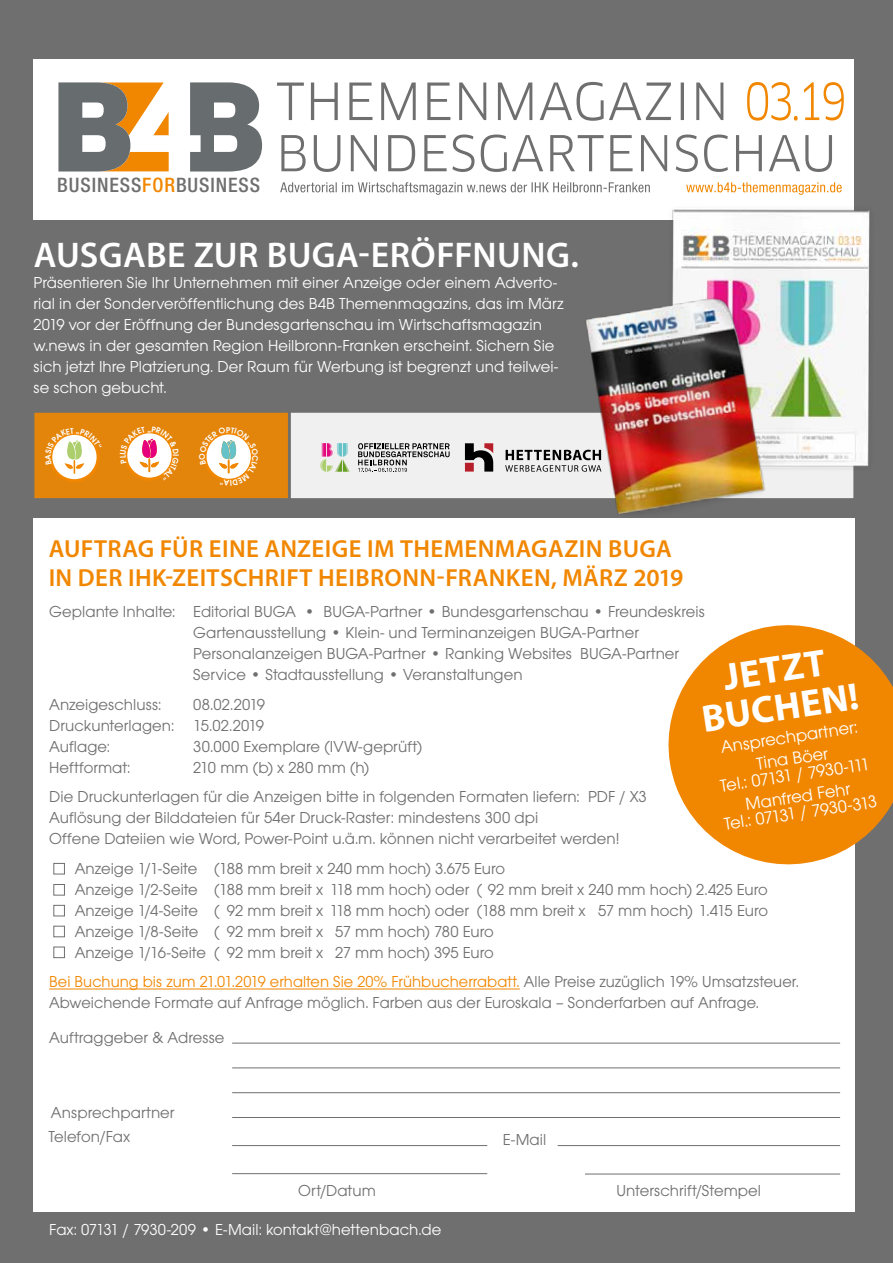
<style>
.page{position:relative;width:893px;height:1263px;background:#706f6f}
.page>*{position:absolute;margin:0;border:0;box-sizing:border-box;transform-origin:0 0}
.t1{font:700 38.1px/38.2px "Myriad Pro";color:#fff;text-align:center}
.t2{font:600 35.85px "Myriad Pro";letter-spacing:.01em;color:#fff}
.t3{font:600 24.75px/29.7px "Myriad Pro";letter-spacing:.015em;color:#f18700}
.t4{font:500 condensed 19.95px "Helvetica Neue";letter-spacing:.045em;color:#706f6f}
.t5{font:18px/21.6px "Avant Garde Gothic Itc T";color:#fff;text-align:center}
.t6{font:16.5px/21px "Avant Garde Gothic Itc T";letter-spacing:.005em;color:#706f6f}
.t7{font:16.5px/21px "Avant Garde Gothic Itc T";letter-spacing:.005em;color:#fff}
.s1{color:#f18700}
</style>
<div class="page">
<div style="left:34px;top:519px;width:821px;height:693px;background:#fff"></div>
<div style="left:34px;top:60px;width:820px;height:160px;background:#fff"></div>
<svg style="left:281px;top:135px;width:551px;height:37px"></svg>
<svg style="left:277px;top:82px;width:446px;height:39px"></svg>
<svg style="left:190px;top:82px;width:72px;height:90px"></svg>
<svg style="left:58px;top:82px;width:111px;height:90px"></svg>
<svg style="left:747px;top:82px;width:97px;height:39px"></svg>
<svg style="left:686px;top:182px;width:156px;height:13px"></svg>
<svg style="left:280px;top:182px;width:370px;height:13px"></svg>
<div style="left:290px;top:412px;width:564px;height:87px;background:#f0f0f0"></div>
<svg style="left:320px;top:443px;width:30px;height:29px"></svg>
<svg style="left:358px;top:443px;width:92px;height:29px;background:#b3b3b3"></svg>
<svg style="left:465px;top:443px;width:100px;height:29px;background:#aba3a4"></svg>
<hr style="left:49px;top:988px;width:471px;height:1px;background:#f18700">
<div style="left:53px;top:863px;width:12px;height:11px;border:1px solid #706f6f"></div>
<div style="left:53px;top:884px;width:12px;height:11px;border:1px solid #706f6f"></div>
<div style="left:53px;top:905px;width:12px;height:11px;border:1px solid #706f6f"></div>
<div style="left:53px;top:926px;width:12px;height:11px;border:1px solid #706f6f"></div>
<div style="left:53px;top:947px;width:12px;height:11px;border:1px solid #706f6f"></div>
<svg style="left:668px;top:625px;width:225px;height:240px;fill:#f18700"></svg>
<hr style="left:232px;top:1043px;width:608px;height:1px;background:#706f6f">
<hr style="left:232px;top:1068px;width:608px;height:1px;background:#706f6f">
<hr style="left:232px;top:1092px;width:608px;height:1px;background:#706f6f">
<hr style="left:232px;top:1117px;width:608px;height:1px;background:#706f6f">
<hr style="left:232px;top:1173px;width:255px;height:1px;background:#706f6f">
<hr style="left:585px;top:1174px;width:255px;height:1px;background:#706f6f">
<hr style="left:232px;top:1145px;width:255px;height:1px;background:#706f6f">
<hr style="left:558px;top:1145px;width:282px;height:1px;background:#706f6f">
<img style="left:672px;top:209px;width:198px;height:288px">
<img style="left:565px;top:268px;width:218px;height:251px">
<svg style="left:34px;top:412px;width:254px;height:87px;background:#e49838"></svg>
<p class="t4" style="left:57px;top:173px;width:204px">BUSINESS<span class="s1">FOR</span>BUSINESS</p>
<h2 class="t2" style="left:34px;top:232px;width:547px">AUSGABE ZUR BUGA-ERÖFFNUNG.</h2>
<p class="t7" style="left:34px;top:272px;width:532px">Präsentieren Sie Ihr Unternehmen mit einer Anzeige oder einem Adverto&shy;rial in der Sonderveröffentlichung des B4B Themenmagazins, das im März 2019 vor der Eröffnung der Bundesgartenschau im Wirtschaftsmagazin w.news in der gesamten Region Heilbronn-Franken erscheint. Sichern Sie sich jetzt Ihre Platzierung. Der Raum für Werbung ist begrenzt und teilwei&shy;se schon gebucht.</p>
<h3 class="t3" style="left:49px;top:533px;width:636px">AUFTRAG FÜR EINE ANZEIGE IM THEMENMAGAZIN BUGA<br>IN DER IHK-ZEITSCHRIFT HEIBRONN-FRANKEN, MÄRZ 2019</h3>
<p class="t6" style="left:193px;top:601px;width:513px;text-indent:-144px">Geplante Inhalte: Editorial BUGA • BUGA-Partner • Bundesgartenschau • Freundeskreis Gartenausstellung • Klein- und Terminanzeigen BUGA-Partner Personalanzeigen BUGA-Partner • Ranking Websites BUGA-Partner Service • Stadtausstellung • Veranstaltungen</p>
<p class="t6" style="left:49px;top:694px;width:114px">Anzeigeschluss:</p>
<h1 class="t1" style="left:693px;top:662px;width:160px;rotate:-9deg">JETZT<br>BUCHEN!</h1>
<p class="t6" style="left:49px;top:694px;width:217px;text-align:justify;text-indent:144px">08.02.2019<br>Druckunterlagen: 15.02.2019<br>Auflage:</p>
<p class="t5" style="left:719px;top:737px;width:139px;rotate:-9deg">Ansprechpartner:<br>Tina Böer</p>
<p class="t6" style="left:193px;top:736px;width:231px">30.000 Exemplare (IVW-geprüft)</p>
<p class="t5" style="left:718px;top:775px;width:152px;rotate:-9deg">Tel.: 07131 / 7930-111<br>Manfred Fehr</p>
<p class="t6" style="left:49px;top:752px;width:599px;line-height:29.5px;text-indent:144px">210 mm (b) x 280 mm (h)<br>Die Druckunterlagen für die Anzeigen bitte in folgenden Formaten liefern: PDF / X3</p>
<p class="t6" style="left:49px;top:807px;width:572px">Auflösung der Bilddateien für 54er Druck-Raster: mindestens 300 dpi<br>Offene Dateiien wie Word, Power-Point u.ä.m. können nicht verarbeitet werden!</p>
<p class="t6" style="left:75px;top:858px;width:695px">Anzeige 1/1-Seite (188 mm breit x 240 mm hoch) 3.675 Euro<br>Anzeige 1/2-Seite (188 mm breit x 118 mm hoch) oder ( 92 mm breit x 240 mm hoch) 2.425 Euro Anzeige 1/4-Seite ( 92 mm breit x 118 mm hoch) oder (188 mm breit x 57 mm hoch) 1.415 Euro Anzeige 1/8-Seite ( 92 mm breit x 57 mm hoch) 780 Euro<br>Anzeige 1/16-Seite ( 92 mm breit x 27 mm hoch) 395 Euro</p>
<p class="t6" style="left:49px;top:971px;width:751px"><span class="s1">Bei Buchung bis zum 21.01.2019 erhalten Sie 20% Frühbucherrabatt.</span> Alle Preise zuzüglich 19% Umsatzsteuer.<br>Abweichende Formate auf Anfrage möglich. Farben aus der Euroskala – Sonderfarben auf Anfrage.</p>
<p class="t6" style="left:49px;top:757px;width:83px">Heftformat:</p>
<p class="t5" style="left:722px;top:813px;width:156px;rotate:-9deg">Tel.: 07131 / 7930-313</p>
<p class="t6" style="left:49px;top:1027px;width:177px">Auftraggeber &amp; Adresse</p>
<p class="t6" style="left:48px;top:1100px;width:128px;line-height:24.5px">Ansprechpartner<br>Telefon/Fax</p>
<p class="t6" style="left:503px;top:1129px;width:45px">E-Mail</p>
<p class="t6" style="left:298px;top:1180px;width:79px">Ort/Datum</p>
<p class="t6" style="left:617px;top:1180px;width:146px">Unterschrift/Stempel</p>
<p class="t7" style="left:49px;top:1218px;width:394px">Fax: 07131 / 7930-209 • E-Mail: kontakt@hettenbach.de</p>
</div>
